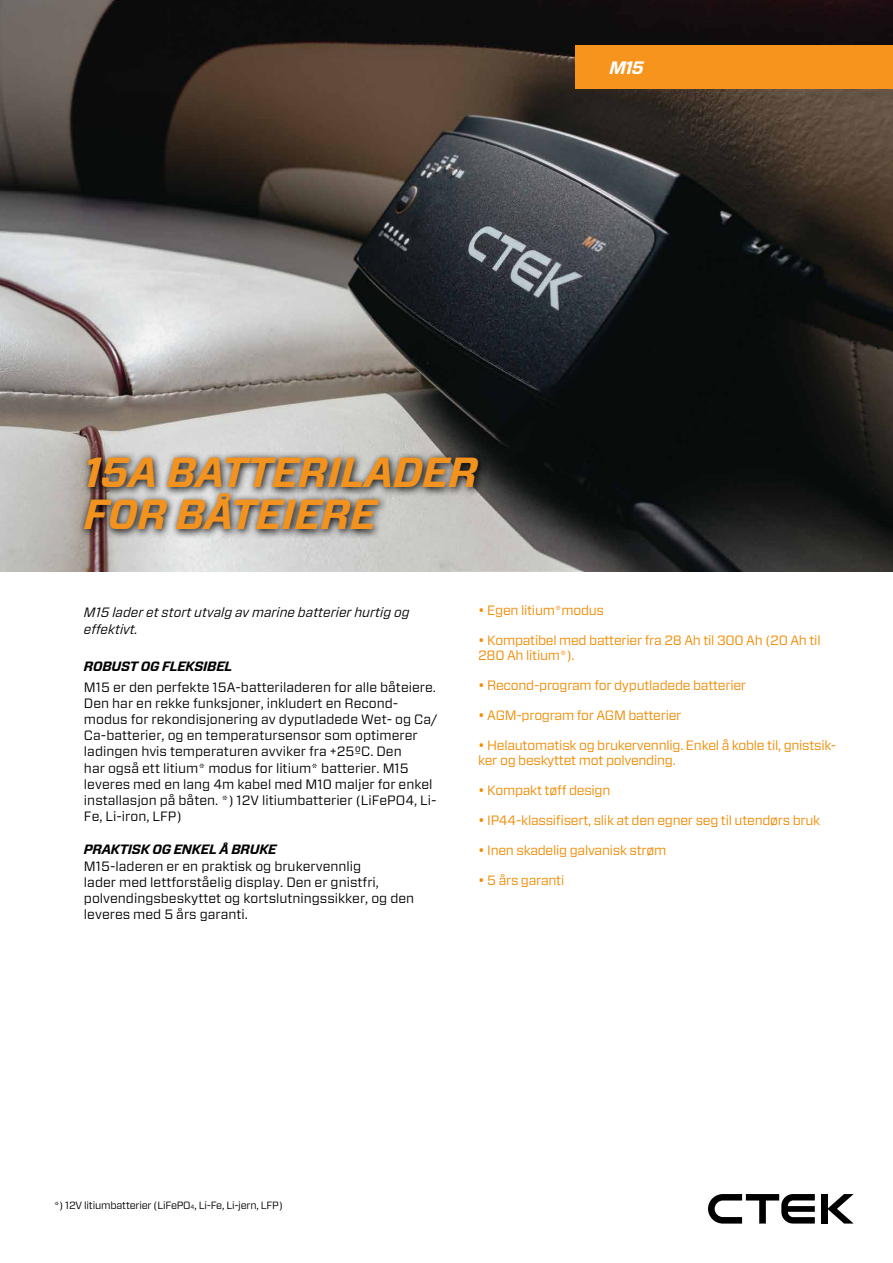
<style>
.page{position:relative;width:893px;height:1263px;background:#fff}
.page>*{position:absolute;margin:0;border:0;box-sizing:border-box;transform-origin:0 0}
.t1{font:italic 700 42px/42px "Forza";letter-spacing:-.01em;color:#f29320}
.t2{font:italic 700 18px "Forza";color:#fff}
.t3{font:13.5px/16.2px "Forza";color:#000}
.t4{font:13.5px/15px "Forza";letter-spacing:-.02em;color:#f18a00}
.t5{font:italic 13.5px/16.2px "Forza";color:#000}
.t6{font:italic 700 13.5px "Forza";letter-spacing:-.02em;color:#000}
.t7{font:10.5px "Forza";letter-spacing:-.02em;color:#000}
.s1{font-size:6.15px}
</style>
<div class="page">
<img style="left:0;top:0;width:893px;height:572px">
<div style="left:575px;top:45px;width:318px;height:44px;background:#f7941e"></div>
<div style="left:821px;top:1194px;width:6px;height:29px;background:#000"></div>
<svg style="left:827px;top:1194px;width:27px;height:29px"></svg>
<svg style="left:708px;top:1194px;width:107px;height:29px"></svg>
<svg style="left:78px;top:451px;width:410px;height:88px;background:#8c8b89"></svg>
<h2 class="t2" style="left:609px;top:56px;width:36px">M15</h2>
<h1 class="t1" style="left:84px;top:452px;width:396px">15A BATTERILADER<br>FOR BÅTEIERE</h1>
<p class="t5" style="left:84px;top:604px;width:327px">M15 lader et stort utvalg av marine batterier hurtig og effektivt.</p>
<p class="t6" style="left:84px;top:657px;width:150px">ROBUST OG FLEKSIBEL</p>
<p class="t3" style="left:84px;top:679px;width:355px">M15 er den perfekte 15A-batteriladeren for alle båteiere.<br>Den har en rekke funksjoner, inkludert en Recond&shy;modus for rekondisjonering av dyputladede Wet- og Ca/ Ca-batterier, og en temperatursensor som optimerer ladingen hvis temperaturen avviker fra +25ºC. Den<br>har også ett litium* modus for litium* batterier. M15 leveres med en lang 4m kabel med M10 maljer for enkel installasjon på båten. *) 12V litiumbatterier (LiFePO4, Li-Fe, Li-iron, LFP)</p>
<p class="t6" style="left:84px;top:840px;width:194px">PRAKTISK OG ENKEL Å BRUKE</p>
<p class="t3" style="left:84px;top:858px;width:332px">M15-laderen er en praktisk og brukervennlig<br>lader med lettforståelig display. Den er gnistfri, polvendingsbeskyttet og kortslutningssikker, og den leveres med 5 års garanti.</p>
<p class="t4" style="left:478px;top:602px;width:127px">• Egen litium*modus</p>
<p class="t4" style="left:478px;top:632px;width:344px">• Kompatibel med batterier fra 28 Ah til 300 Ah (20 Ah til<br>280 Ah litium*).</p>
<p class="t4" style="left:478px;top:677px;width:270px">• Recond-program for dyputladede batterier</p>
<p class="t4" style="left:478px;top:707px;width:205px">• AGM-program for AGM batterier</p>
<p class="t4" style="left:478px;top:737px;width:360px">• Helautomatisk og brukervennlig. Enkel å koble til, gnistsik&shy;ker og beskyttet mot polvending.</p>
<p class="t4" style="left:478px;top:782px;width:134px">• Kompakt tøff design</p>
<p class="t4" style="left:478px;top:812px;width:344px">• IP44-klassifisert, slik at den egner seg til utendørs bruk</p>
<p class="t4" style="left:478px;top:842px;width:190px">• Inen skadelig galvanisk strøm</p>
<p class="t4" style="left:478px;top:872px;width:88px">• 5 års garanti</p>
<p class="t7" style="left:54px;top:1198px;width:230px">*) 12V litiumbatterier (LiFePO<span class="s1">4</span>, Li-Fe, Li-jern, LFP)</p>
</div>
